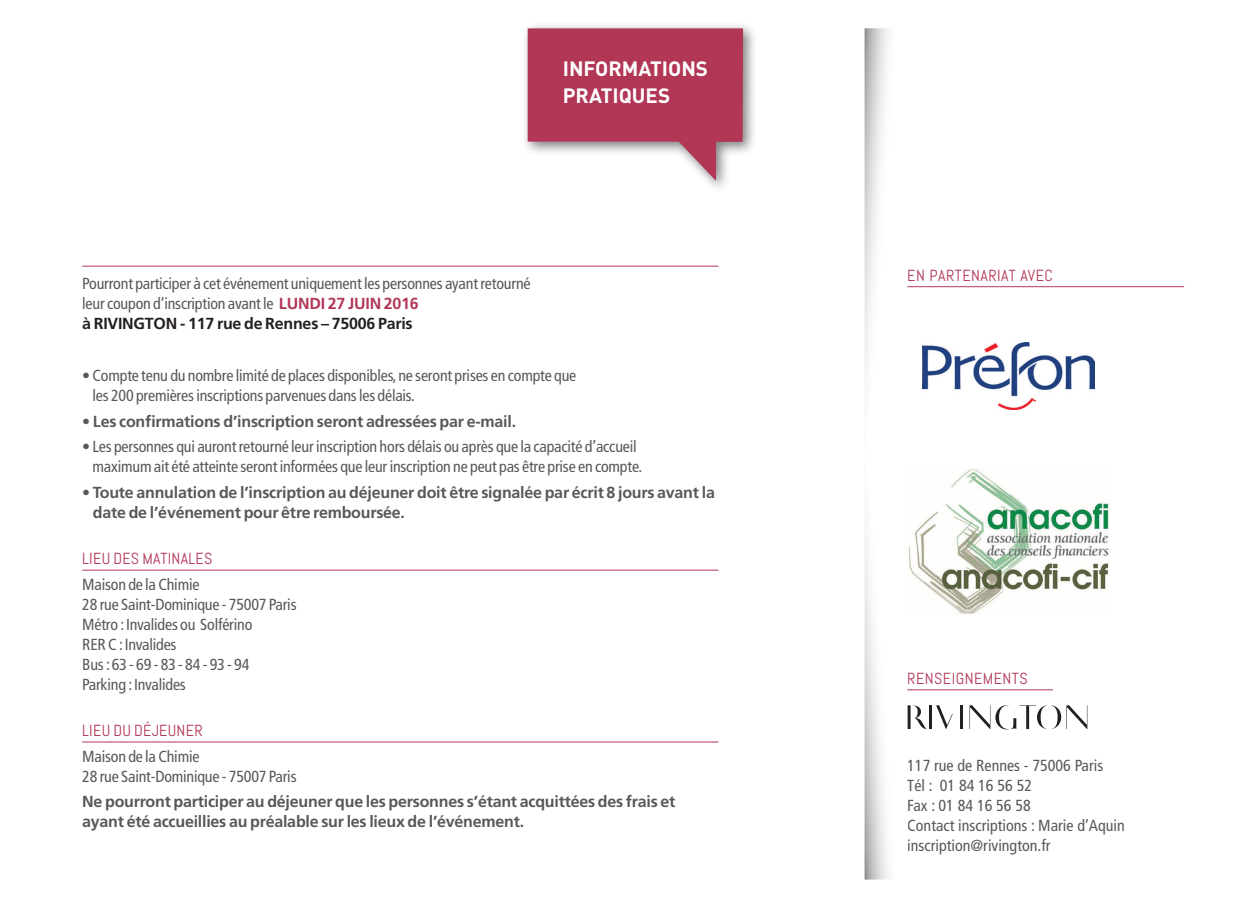
<style>
.page{position:relative;width:1248px;height:908px;background:#fff}
.page>*{position:absolute;margin:0;border:0;box-sizing:border-box;transform-origin:0 0}
.t1{font:700 20.4px/27.8px "DIN";color:#fff}
.t2{font:condensed 16px/20px "Frutiger";letter-spacing:-.01em;color:#57585a}
.t3{font:700 16px/20px "Frutiger";letter-spacing:-.015em;color:#57585a}
.t4{font:16px "Abel";letter-spacing:.02em;color:#b23757}
.s1{font-weight:700;font-stretch:normal;color:#b23757}
.s2{font-weight:700;font-stretch:normal;color:#231f20}
</style>
<div class="page">
<hr style="left:82px;top:265px;width:636px;height:1px;background:#b23757">
<hr style="left:82px;top:569px;width:636px;height:1px;background:#b23757">
<hr style="left:82px;top:741px;width:636px;height:1px;background:#b23757">
<div style="left:520px;top:21px;width:237px;height:172px;background:#231f20;opacity:.58"></div>
<svg style="left:527px;top:28px;width:216px;height:153px"></svg>
<hr style="left:907px;top:689px;width:145px;height:1px;background:#b23757">
<hr style="left:907px;top:286px;width:276px;height:1px;background:#b23757">
<img style="left:926px;top:469px;width:183px;height:145px">
<img style="left:926px;top:342px;width:168px;height:67px">
<svg style="left:864px;top:28px;width:62px;height:851px"></svg>
<hr style="left:929px;top:705px;width:3px;height:23px;background:#231f20">
<hr style="left:960px;top:705px;width:2px;height:23px;background:#231f20">
<svg style="left:936px;top:705px;width:16px;height:24px"></svg>
<svg style="left:969px;top:705px;width:118px;height:24px"></svg>
<p class="t1" style="left:562px;top:53px;width:147px">INFORMATIONS<br>PRATIQUES</p>
<p class="t2" style="left:82px;top:274px;width:450px">Pourront participer à cet événement uniquement les personnes ayant retourné leur coupon d’inscription avant le <span class="s1">LUNDI 27 JUIN 2016<br></span><span class="s2">à RIVINGTON - 117 rue de Rennes – 75006 Paris</span></p>
<p class="t2" style="left:93px;top:365px;width:485px;text-indent:-10px">• Compte tenu du nombre limité de places disponibles, ne seront prises en compte que les 200 premières inscriptions parvenues dans les délais.</p>
<p class="t3" style="left:82px;top:411px;width:435px">• Les confirmations d’inscription seront adressées par e-mail.</p>
<p class="t2" style="left:93px;top:436px;width:551px;text-indent:-10px">• Les personnes qui auront retourné leur inscription hors délais ou après que la capacité d’accueil maximum ait été atteinte seront informées que leur inscription ne peut pas être prise en compte.</p>
<p class="t3" style="left:93px;top:482px;width:623px;text-indent:-11px">• Toute annulation de l’inscription au déjeuner doit être signalée par écrit 8 jours avant la date de l’événement pour être remboursée.</p>
<p class="t4" style="left:82px;top:548px;width:132px">LIEU DES MATINALES</p>
<p class="t2" style="left:82px;top:574px;width:216px">Maison de la Chimie<br>28 rue Saint-Dominique - 75007 Paris<br>Métro : Invalides ou Solférino<br>RER C : Invalides<br>Bus : 63 - 69 - 83 - 84 - 93 - 94<br>Parking : Invalides</p>
<p class="t4" style="left:82px;top:719px;width:122px">LIEU DU DÉJEUNER</p>
<p class="t2" style="left:82px;top:745px;width:216px">Maison de la Chimie<br>28 rue Saint-Dominique - 75007 Paris</p>
<p class="t3" style="left:82px;top:791px;width:594px">Ne pourront participer au déjeuner que les personnes s’étant acquittées des frais et ayant été accueillies au préalable sur les lieux de l’événement.</p>
<p class="t4" style="left:907px;top:265px;width:147px">EN PARTENARIAT AVEC</p>
<p class="t4" style="left:907px;top:667px;width:122px">RENSEIGNEMENTS</p>
<p class="t2" style="left:907px;top:755px;width:219px">117 rue de Rennes - 75006 Paris<br>Tél : 01 84 16 56 52<br>Fax : 01 84 16 56 58<br>Contact inscriptions : Marie d’Aquin inscription@rivington.fr</p>
</div>
